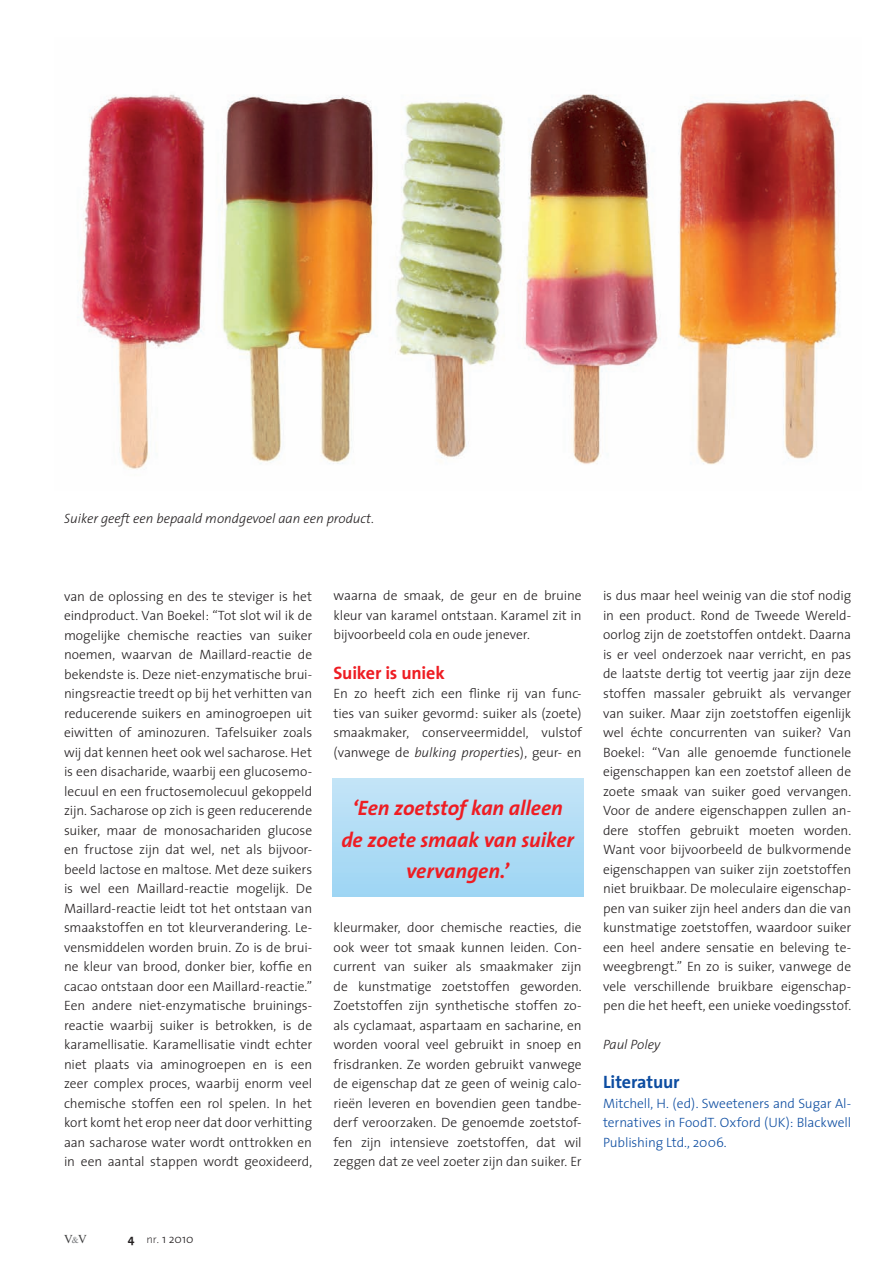
<style>
.page{position:relative;width:894px;height:1264px;background:#fff}
.page>*{position:absolute;margin:0;border:0;box-sizing:border-box;transform-origin:0 0}
.t1{font:italic 700 21px/31.5px "The Sans";letter-spacing:-.005em;color:#ee1d23;text-align:center}
.t2{font:700 18px "The Sans";letter-spacing:-.01em;color:#ee1d23}
.t3{font:700 18px "The Sans";letter-spacing:-.01em;color:#0d4da1}
.t4{font:300 13.5px/19.5px "The Sans";letter-spacing:-.005em;color:#231f20;text-align:justify}
.t5{font:300 13.5px/19.5px "The Sans";letter-spacing:-.005em;color:#0d4da1;text-align:justify}
.t6{font:italic 300 13.5px "The Sans";color:#231f20}
.t7{font:300 12px "The Sans";color:#231f20}
.t8{font:12px "Times New Roman";color:#3e3e3f}
.s1{font-style:italic}
.s2{font-size:9px;color:#76787b}
.s3{font-weight:700}
.s4{font-family:"Scala Sans"}
</style>
<div class="page">
<div style="left:332px;top:778px;width:251px;height:118px;background:linear-gradient(to bottom,#c4e4f7,#9ed5f3)"></div>
<img style="left:79px;top:94px;width:761px;height:375px">
<p class="t6" style="left:64px;top:506px;width:312px">Suiker geeft een bepaald mondgevoel aan een product.</p>
<p class="t4" style="left:64px;top:585px;width:250px">van de oplossing en des te steviger is het eindproduct. Van Boekel: “Tot slot wil ik de mogelijke chemische reacties van suiker noemen, waarvan de Maillard-reactie de bekendste is. Deze niet-enzymatische brui&shy;ningsreactie treedt op bij het verhitten van reducerende suikers en aminogroepen uit eiwitten of aminozuren. Tafelsuiker zoals wij dat kennen heet ook wel sacharose. Het is een disacharide, waarbij een glucosemo&shy;lecuul en een fructosemolecuul gekoppeld zijn. Sacharose op zich is geen reducerende suiker, maar de monosachariden glucose en fructose zijn dat wel, net als bijvoor&shy;beeld lactose en maltose. Met deze suikers is wel een Maillard-reactie mogelijk. De Maillard-reactie leidt tot het ontstaan van smaakstoffen en tot kleurverandering. Le&shy;vensmiddelen worden bruin. Zo is de brui&shy;ne kleur van brood, donker bier, koffie en cacao ontstaan door een Maillard-reactie.” Een andere niet-enzymatische bruinings&shy;reactie waarbij suiker is betrokken, is de karamellisatie. Karamellisatie vindt echter niet plaats via aminogroepen en is een zeer complex proces, waarbij enorm veel chemische stoffen een rol spelen. In het kort komt het erop neer dat door verhitting aan sacharose water wordt onttrokken en in een aantal stappen wordt geoxideerd,</p>
<p class="t4" style="left:333px;top:585px;width:250px">waarna de smaak, de geur en de bruine kleur van karamel ontstaan. Karamel zit in bijvoorbeeld cola en oude jenever.</p>
<h2 class="t2" style="left:333px;top:657px;width:113px">Suiker is uniek</h2>
<p class="t4" style="left:333px;top:683px;width:250px">En zo heeft zich een flinke rij van func&shy;ties van suiker gevormd: suiker als (zoete) smaakmaker, conserveermiddel, vulstof (vanwege de <span class="s1">bulking propertie</span>s), geur- en</p>
<h1 class="t1" style="left:341px;top:791px;width:234px">‘Een zoetstof kan alleen de zoete smaak van suiker vervangen.’</h1>
<p class="t4" style="left:333px;top:917px;width:250px">kleurmaker, door chemische reacties, die ook weer tot smaak kunnen leiden. Con&shy;current van suiker als smaakmaker zijn de kunstmatige zoetstoffen geworden.<br>Zoetstoffen zijn synthetische stoffen zo&shy;als cyclamaat, aspartaam en sacharine, en worden vooral veel gebruikt in snoep en frisdranken. Ze worden gebruikt vanwege de eigenschap dat ze geen of weinig calo&shy;rieën leveren en bovendien geen tandbe&shy;derf veroorzaken. De genoemde zoetstof&shy;fen zijn intensieve zoetstoffen, dat wil zeggen dat ze veel zoeter zijn dan suiker. Er</p>
<p class="t4" style="left:603px;top:585px;width:250px">is dus maar heel weinig van die stof nodig in een product. Rond de Tweede Wereld&shy;oorlog zijn de zoetstoffen ontdekt. Daarna is er veel onderzoek naar verricht, en pas de laatste dertig tot veertig jaar zijn deze stoffen massaler gebruikt als vervanger van suiker. Maar zijn zoetstoffen eigenlijk wel échte concurrenten van suiker? Van Boekel: “Van alle genoemde functionele eigenschappen kan een zoetstof alleen de zoete smaak van suiker goed vervangen.<br>Voor de andere eigenschappen zullen an&shy;dere stoffen gebruikt moeten worden.<br>Want voor bijvoorbeeld de bulkvormende eigenschappen van suiker zijn zoetstoffen niet bruikbaar. De moleculaire eigenschap&shy;pen van suiker zijn heel anders dan die van kunstmatige zoetstoffen, waardoor suiker een heel andere sensatie en beleving te&shy;weegbrengt.” En zo is suiker, vanwege de vele verschillende bruikbare eigenschap&shy;pen die het heeft, een unieke voedingsstof.</p>
<p class="t6" style="left:603px;top:1033px;width:59px">Paul Poley</p>
<h2 class="t3" style="left:603px;top:1067px;width:78px">Literatuur</h2>
<p class="t5" style="left:603px;top:1092px;width:249px">Mitchell, H. (ed). Sweeteners and Sugar Al&shy;ternatives in FoodT. Oxford (UK): Blackwell Publishing Ltd., 2006.</p>
<p class="t8" style="left:64px;top:1230px;width:24px">V<span class="s2">&amp;</span>V</p>
<p class="t7" style="left:128px;top:1228px;width:67px"><span class="s3">4</span> <span class="s4">nr.</span> 1 2010</p>
</div>
